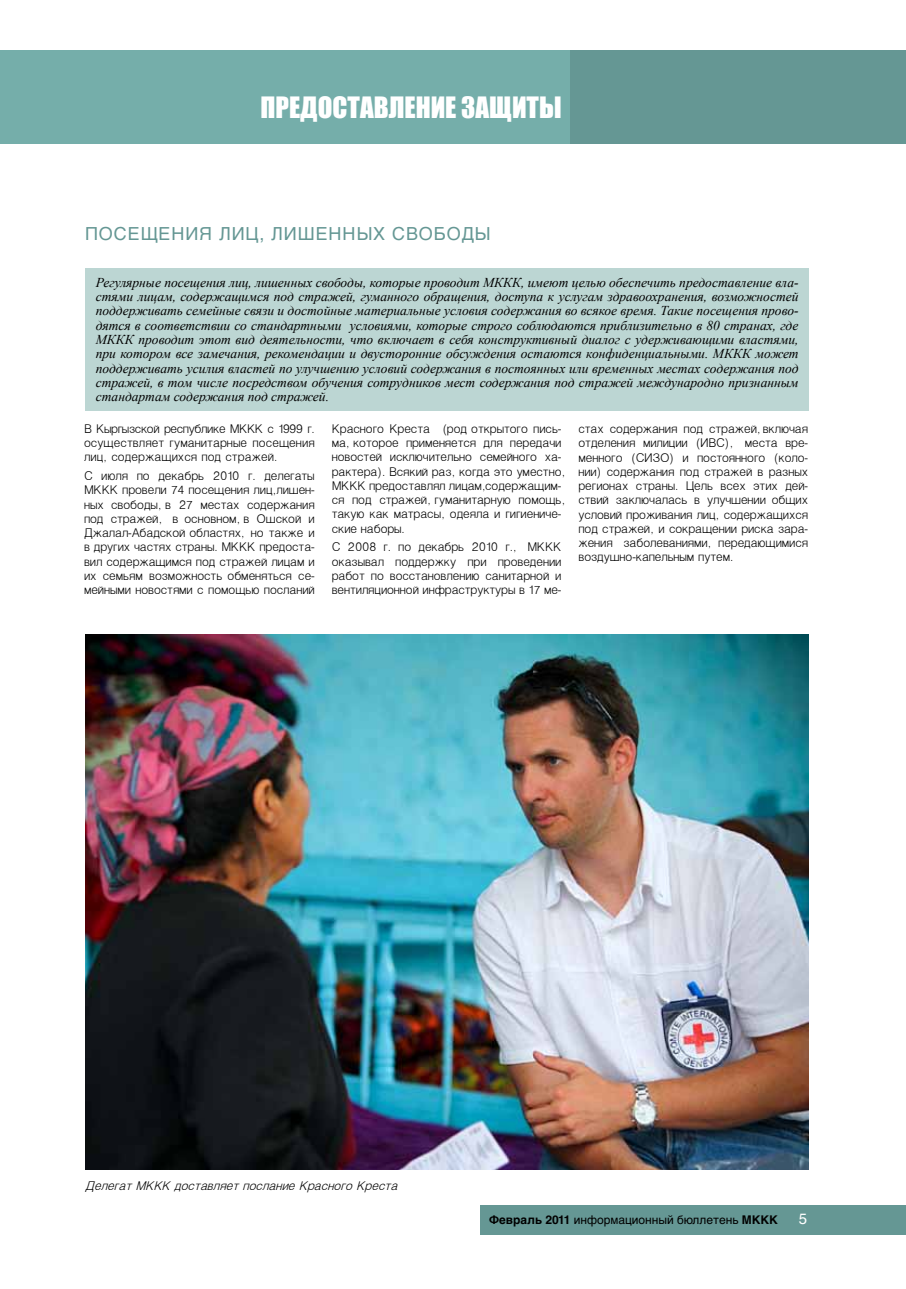
<style>
.page{position:relative;width:906px;height:1289px;background:#fff}
.page>*{position:absolute;margin:0;border:0;box-sizing:border-box;transform-origin:0 0}
.t1{font:27px "Impact";color:#fff}
.t2{font:18px "Helvetica Cyr Upright";letter-spacing:.05em;color:#659794}
.t3{font:15px "Helvetica Cyr Upright";color:#fff}
.t4{font:13.5px/14.2px "Helvetica Light";letter-spacing:-.01em;color:#000;text-align:justify}
.t5{font:italic 13.5px/14.2px "Times New Roman";color:#000;text-align:justify}
.t6{font:italic 13.5px "Helvetica Light";color:#000}
.t7{font:12px "Helvetica Cyr Upright";color:#000}
.s1{font-family:"Helvetica Cyr";font-weight:700}
</style>
<div class="page">
<div style="left:480px;top:1204px;width:426px;height:30px;background:#659794"></div>
<div style="left:570px;top:50px;width:336px;height:94px;background:#659794"></div>
<div style="left:0;top:50px;width:570px;height:94px;background:#75aeaa"></div>
<div style="left:85px;top:268px;width:723px;height:142px;background:#bcd6d3"></div>
<img style="left:85px;top:634px;width:723px;height:535px">
<h1 class="t1" style="left:260px;top:87px;width:302px">ПРЕДОСТАВЛЕНИЕ ЗАЩИТЫ</h1>
<h2 class="t2" style="left:85px;top:223px;width:407px">ПОСЕЩЕНИЯ ЛИЦ, ЛИШЕННЫХ СВОБОДЫ</h2>
<p class="t5" style="left:96px;top:275px;width:704px">Регулярные посещения лиц, лишенных свободы, которые проводит МККК, имеют целью обеспечить предоставление вла&shy;стями лицам, содержащимся под стражей, гуманного обращения, доступа к услугам здравоохранения, возможностей поддерживать семейные связи и достойные материальные условия содержания во всякое время. Такие посещения прово&shy;дятся в соответствии со стандартными условиями, которые строго соблюдаются приблизительно в 80 странах, где МККК проводит этот вид деятельности, что включает в себя конструктивный диалог с удерживающими властями, при котором все замечания, рекомендации и двусторонние обсуждения остаются конфиденциальными. МККК может поддерживать усилия властей по улучшению условий содержания в постоянных или временных местах содержания под стражей, в том числе посредством обучения сотрудников мест содержания под стражей международно признанным стандартам содержания под стражей.</p>
<p class="t4" style="left:84px;top:422px;width:232px">В Кыргызской республике МККК с 1999 г. осуществляет гуманитарные посещения лиц, содержащихся под стражей.</p>
<p class="t4" style="left:84px;top:469px;width:232px">С июля по декабрь 2010 г. делегаты МККК провели 74 посещения лиц,лишен&shy;ных свободы, в 27 местах содержания под стражей, в основном, в Ошской и Джалал-Абадской областях, но также и в других частях страны. МККК предоста&shy;вил содержащимся под стражей лицам и их семьям возможность обменяться се&shy;мейными новостями с помощью посланий</p>
<p class="t4" style="left:332px;top:422px;width:235px;text-align:left">Красного Креста» (род открытого пись&shy;ма, которое применяется для передачи новостей исключительно семейного ха&shy;рактера). Всякий раз, когда это уместно, МККК предоставлял лицам,содержащим&shy;ся под стражей, гуманитарную помощь, такую как матрасы, одеяла и гигиениче&shy;ские наборы.</p>
<p class="t4" style="left:332px;top:540px;width:231px">С 2008 г. по декабрь 2010 г., МККК оказывал поддержку при проведении работ по восстановлению санитарной и вентиляционной инфраструктуры в 17 ме-</p>
<p class="t4" style="left:578px;top:422px;width:231px">стах содержания под стражей, включая отделения милиции (ИВС), места вре&shy;менного (СИЗО) и постоянного (коло&shy;нии) содержания под стражей в разных регионах страны. Цель всех этих дей&shy;ствий заключалась в улучшении общих условий проживания лиц, содержащихся под стражей, и сокращении риска зара&shy;жения заболеваниями, передающимися воздушно-капельным путем.</p>
<p class="t6" style="left:85px;top:1180px;width:317px">ДелегатМККК доставляетпослание Красного Креста</p>
<p class="t7" style="left:489px;top:1212px;width:290px"><span class="s1">Февраль 2011</span> информационный бюллетень <span class="s1">МККК</span></p>
<p class="t3" style="left:798px;top:1210px;width:10px">5</p>
</div>
